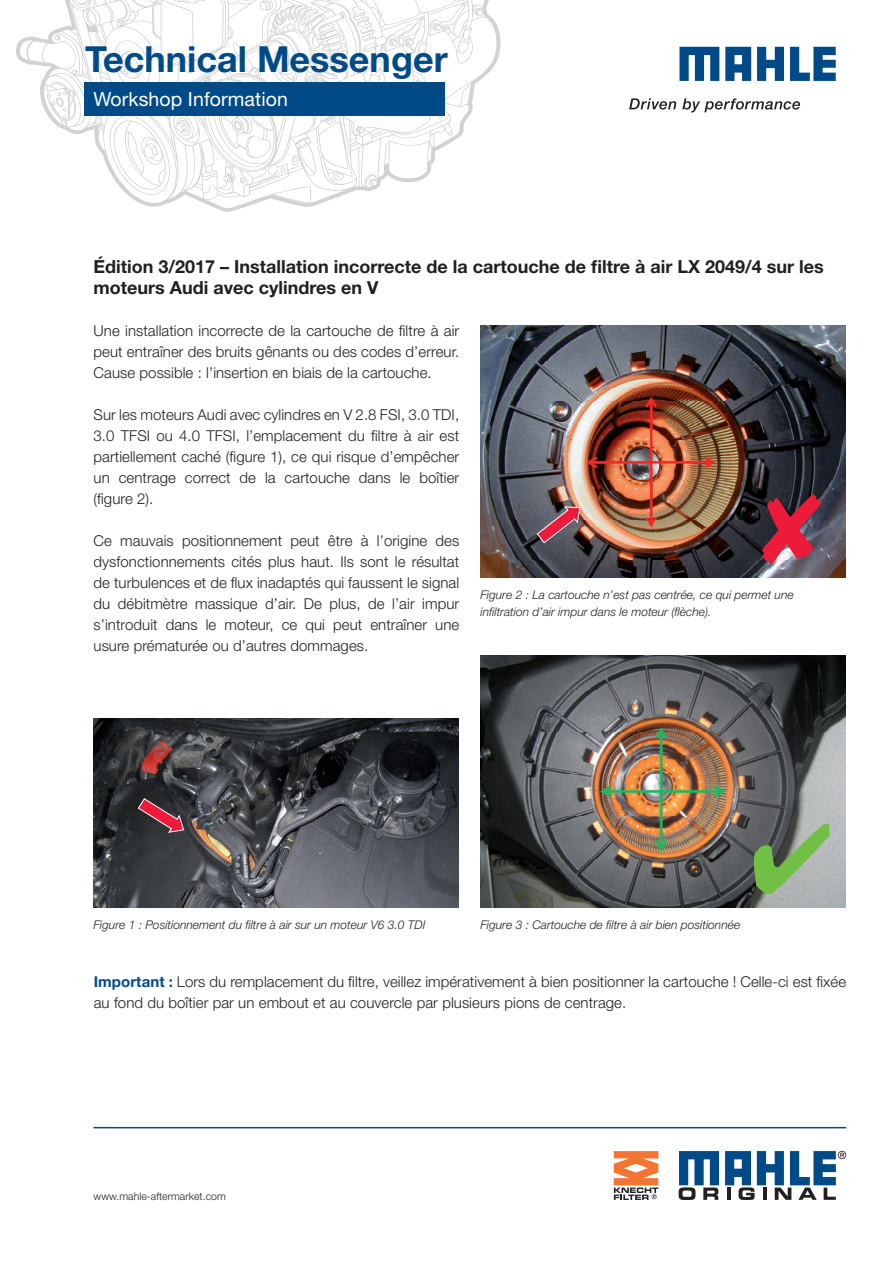
<style>
.page{position:relative;width:893px;height:1263px;background:#fff}
.page>*{position:absolute;margin:0;border:0;box-sizing:border-box;transform-origin:0 0}
.t1{font:700 36px "Helvetica Neue LT Pro";color:#004b87}
.t2{font:19.5px "Helvetica Neue LT Pro";letter-spacing:.005em;color:#fff}
.t3{font:700 18px/21px "Helvetica Neue LT Pro";color:#231f20}
.t4{font:300 15px/21px "Helvetica Neue LT Pro";letter-spacing:.005em;color:#231f20;text-align:justify}
.t5{font:italic 300 12px/16.8px "Helvetica Neue LT Pro";color:#231f20}
.t6{font:300 10.5px "Helvetica Neue LT Pro";letter-spacing:.005em;color:#231f20}
.s1{font-weight:700;color:#004b87}
</style>
<div class="page">
<svg style="left:16px;top:0;width:485px;height:212px"></svg>
<div style="left:84px;top:82px;width:361px;height:34px;background:#004b87"></div>
<svg style="left:629px;top:98px;width:171px;height:15px"></svg>
<svg style="left:679px;top:47px;width:157px;height:34px"></svg>
<svg style="left:679px;top:1151px;width:40px;height:49px"></svg>
<svg style="left:725px;top:1151px;width:121px;height:49px"></svg>
<hr style="left:94px;top:1127px;width:752px;height:1px;background:#004b87">
<img style="left:94px;top:718px;width:364px;height:189px">
<img style="left:480px;top:655px;width:365px;height:252px">
<svg style="left:137px;top:797px;width:48px;height:36px;background:#703742"></svg>
<svg style="left:614px;top:1151px;width:44px;height:49px"></svg>
<img style="left:480px;top:326px;width:365px;height:252px">
<svg style="left:536px;top:506px;width:45px;height:38px;background:#8d525f"></svg>
<svg style="left:762px;top:494px;width:59px;height:70px;background:#464b56"></svg>
<svg style="left:754px;top:824px;width:75px;height:70px;background:#878b8a"></svg>
<h1 class="t1" style="left:85px;top:37px;width:364px">Technical Messenger</h1>
<h2 class="t2" style="left:94px;top:87px;width:196px">Workshop Information</h2>
<p class="t3" style="left:94px;top:256px;width:732px">Édition 3/2017 – Installation incorrecte de la cartouche de filtre à air LX 2049/4 sur les moteurs Audi avec cylindres en V</p>
<p class="t4" style="left:94px;top:320px;width:367px">Une installation incorrecte de la cartouche de filtre à air peut entraîner des bruits gênants ou des codes d’erreur.<br>Cause possible : l’insertion en biais de la cartouche.</p>
<p class="t4" style="left:94px;top:404px;width:367px">Sur les moteurs Audi avec cylindres en V 2.8 FSI, 3.0 TDI, 3.0 TFSI ou 4.0 TFSI, l’emplacement du filtre à air est partiellement caché (figure 1), ce qui risque d’empêcher un centrage correct de la cartouche dans le boîtier (figure 2).</p>
<p class="t4" style="left:94px;top:530px;width:367px">Ce mauvais positionnement peut être à l’origine des dysfonctionnements cités plus haut. Ils sont le résultat de turbulences et de flux inadaptés qui faussent le signal du débitmètre massique d’air. De plus, de l’air impur s’introduit dans le moteur, ce qui peut entraîner une usure prématurée ou d’autres dommages.</p>
<p class="t5" style="left:480px;top:586px;width:315px">Figure 2 : La cartouche n’est pas centrée, ce qui permet une infiltration d’air impur dans le moteur (flèche).</p>
<p class="t5" style="left:94px;top:916px;width:333px">Figure 1 : Positionnement du filtre à air sur un moteur V6 3.0 TDI</p>
<p class="t5" style="left:480px;top:916px;width:261px">Figure 3 : Cartouche de filtre à air bien positionnée</p>
<p class="t4" style="left:94px;top:971px;width:754px"><span class="s1">Important :</span> Lors du remplacement du filtre, veillez impérativement à bien positionner la cartouche ! Celle-ci est fixée au fond du boîtier par un embout et au couvercle par plusieurs pions de centrage.</p>
<p class="t6" style="left:94px;top:1190px;width:134px">www.mahle-aftermarket.com</p>
</div>
